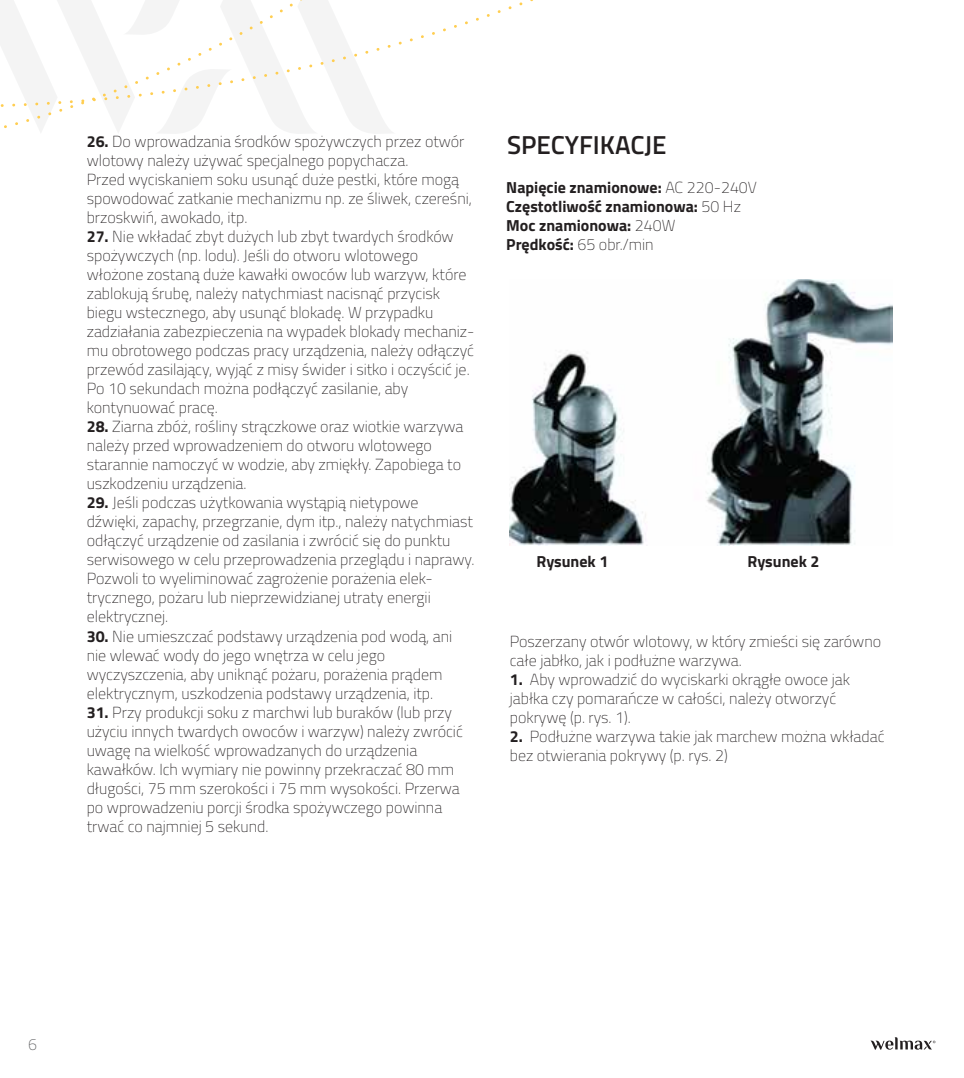
<style>
.page{position:relative;width:964px;height:1078px;background:#fff}
.page>*{position:absolute;margin:0;border:0;box-sizing:border-box;transform-origin:0 0}
.t1{font:600 26px "Titillium";color:#231f20}
.t2{font:100 16px/19px "Titillium";color:#231f20}
.t3{font:700 16px/19px "Titillium";color:#231f20}
.t4{font:100 16px "Titillium";color:#58595b}
.s1{font-weight:700}
.s2{font-weight:100}
</style>
<div class="page">
<svg style="left:870px;top:1037px;width:65px;height:12px"></svg>
<svg style="left:4px;top:110px;width:371px;height:24px"></svg>
<svg style="left:0;top:0;width:533px;height:110px"></svg>
<img style="left:510px;top:280px;width:382px;height:265px">
<p class="t2" style="left:87px;top:131px;width:387px"><span class="s1">26.</span> Do wprowadzania środków spożywczych przez otwór wlotowy należy używać specjalnego popychacza.<br>Przed wyciskaniem soku usunąć duże pestki, które mogą spowodować zatkanie mechanizmu np. ze śliwek, czereśni, brzoskwiń, awokado, itp.</p>
<p class="t2" style="left:87px;top:226px;width:389px"><span class="s1">27.</span> Nie wkładać zbyt dużych lub zbyt twardych środków spożywczych (np. lodu). Jeśli do otworu wlotowego włożone zostaną duże kawałki owoców lub warzyw, które zablokują śrubę, należy natychmiast nacisnąć przycisk biegu wstecznego, aby usunąć blokadę. W przypadku zadziałania zabezpieczenia na wypadek blokady mechaniz&shy;mu obrotowego podczas pracy urządzenia, należy odłączyć przewód zasilający, wyjąć z misy świder i sitko i oczyścić je.<br>Po 10 sekundach można podłączyć zasilanie, aby kontynuować pracę.</p>
<p class="t2" style="left:87px;top:416px;width:378px"><span class="s1">28.</span> Ziarna zbóż, rośliny strączkowe oraz wiotkie warzywa należy przed wprowadzeniem do otworu wlotowego starannie namoczyć w wodzie, aby zmiękły. Zapobiega to uszkodzeniu urządzenia.</p>
<p class="t2" style="left:87px;top:492px;width:389px"><span class="s1">29.</span> Jeśli podczas użytkowania wystąpią nietypowe dźwięki, zapachy, przegrzanie, dym itp., należy natychmiast odłączyć urządzenie od zasilania i zwrócić się do punktu serwisowego w celu przeprowadzenia przeglądu i naprawy.<br>Pozwoli to wyeliminować zagrożenie porażenia elek&shy;trycznego, pożaru lub nieprzewidzianej utraty energii elektrycznej.</p>
<p class="t2" style="left:87px;top:625px;width:367px"><span class="s1">30.</span> Nie umieszczać podstawy urządzenia pod wodą, ani nie wlewać wody do jego wnętrza w celu jego wyczyszczenia, aby uniknąć pożaru, porażenia prądem elektrycznym, uszkodzenia podstawy urządzenia, itp.</p>
<p class="t2" style="left:87px;top:701px;width:378px"><span class="s1">31.</span> Przy produkcji soku z marchwi lub buraków (lub przy użyciu innych twardych owoców i warzyw) należy zwrócić uwagę na wielkość wprowadzanych do urządzenia kawałków. Ich wymiary nie powinny przekraczać 80 mm długości, 75 mm szerokości i 75 mm wysokości. Przerwa po wprowadzeniu porcji środka spożywczego powinna trwać co najmniej 5 sekund.</p>
<h1 class="t1" style="left:507px;top:126px;width:161px">SPECYFIKACJE</h1>
<p class="t3" style="left:506px;top:177px;width:252px">Napięcie znamionowe: <span class="s2">AC 220-240V<br></span>Częstotliwość znamionowa: <span class="s2">50 Hz<br></span>Moc znamionowa: <span class="s2">240W<br></span>Prędkość: <span class="s2">65 obr./min</span></p>
<p class="t3" style="left:536px;top:551px;width:73px">Rysunek 1</p>
<p class="t3" style="left:747px;top:551px;width:73px">Rysunek 2</p>
<p class="t2" style="left:510px;top:631px;width:373px">Poszerzany otwór wlotowy, w który zmieści się zarówno całe jabłko, jak i podłużne warzywa.</p>
<p class="t2" style="left:510px;top:669px;width:342px"><span class="s1">1.</span> Aby wprowadzić do wyciskarki okrągłe owoce jak jabłka czy pomarańcze w całości, należy otworzyć pokrywę (p. rys. 1).</p>
<p class="t2" style="left:510px;top:726px;width:376px"><span class="s1">2.</span> Podłużne warzywa takie jak marchew można wkładać bez otwierania pokrywy (p. rys. 2)</p>
<p class="t4" style="left:28px;top:1032px;width:10px">6</p>
</div>
